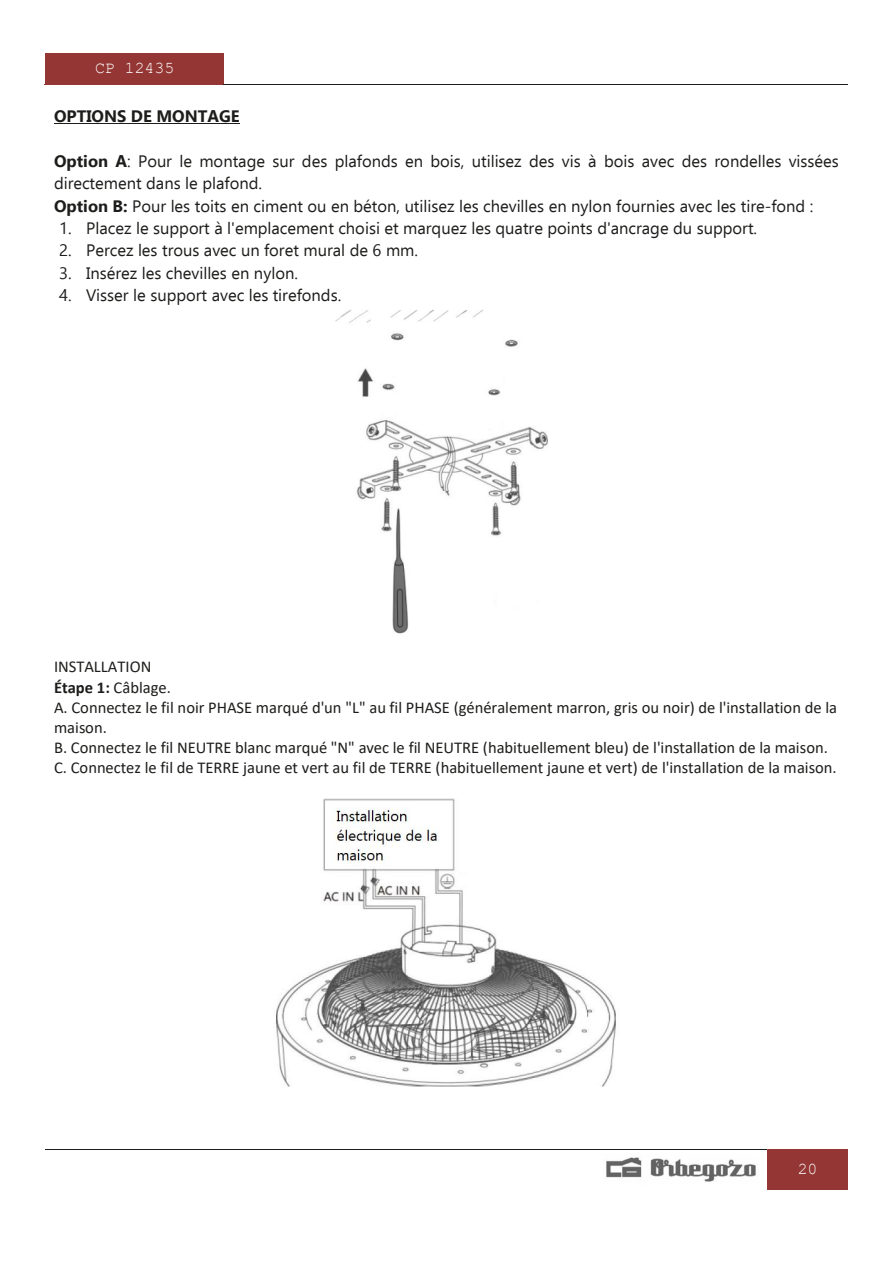
<style>
.page{position:relative;width:893px;height:1263px;background:#fff}
.page>*{position:absolute;margin:0;border:0;box-sizing:border-box;transform-origin:0 0}
.t1{font:16.5px/22.4px "Ebrima";color:#1d1d1b}
.t2{font:16.5px/20.1px "Calibri";color:#1d1d1b}
.t3{font:700 16.5px "Ebrima";color:#1d1d1b}
.t4{font:16.5px "Courier New";color:#fff}
.s1{font-weight:700}
</style>
<div class="page">
<div style="left:45px;top:53px;width:179px;height:31px;background:#943634"></div>
<hr style="left:44px;top:84px;width:180px;height:1px;background:#943634">
<hr style="left:224px;top:84px;width:624px;height:1px;background:#1d1d1b">
<img style="left:606px;top:1157px;width:150px;height:25px">
<div style="left:767px;top:1150px;width:81px;height:40px;background:#943634"></div>
<hr style="left:45px;top:1149px;width:722px;height:1px;background:#1d1d1b">
<div style="left:768px;top:1149px;width:80px;height:6px;background:#943634"></div>
<hr style="left:54px;top:123px;width:186px;height:1px;background:#1d1d1b">
<img style="left:335px;top:309px;width:213px;height:325px">
<img style="left:276px;top:798px;width:340px;height:289px">
<p class="t4" style="left:95px;top:58px;width:81px">CP 12435</p>
<p class="t3" style="left:54px;top:103px;width:187px">OPTIONS DE MONTAGE</p>
<p class="t1" style="left:54px;top:149px;width:786px"><span class="s1">Option A</span>: Pour le montage sur des plafonds en bois, utilisez des vis à bois avec des rondelles vissées directement dans le plafond.<br><span class="s1">Option B:</span> Pour les toits en ciment ou en béton, utilisez les chevilles en nylon fournies avec les tire-fond :</p>
<p class="t1" style="left:59px;top:216px;width:700px">1. Placez le support à l'emplacement choisi et marquez les quatre points d'ancrage du support.</p>
<p class="t1" style="left:59px;top:239px;width:361px">2. Percez les trous avec un foret mural de 6 mm.</p>
<p class="t1" style="left:59px;top:261px;width:241px">3. Insérez les chevilles en nylon.</p>
<p class="t1" style="left:59px;top:284px;width:284px">4. Visser le support avec les tirefonds.</p>
<p class="t2" style="left:54px;top:656px;width:785px">INSTALLATION<br><span class="s1">Étape 1:</span> Câblage.<br>A. Connectez le fil noir PHASE marqué d'un "L" au fil PHASE (généralement marron, gris ou noir) de l'installation de la maison.<br>B. Connectez le fil NEUTRE blanc marqué "N" avec le fil NEUTRE (habituellement bleu) de l'installation de la maison.<br>C. Connectez le fil de TERRE jaune et vert au fil de TERRE (habituellement jaune et vert) de l'installation de la maison.</p>
<p class="t4" style="left:798px;top:1159px;width:21px">20</p>
</div>
